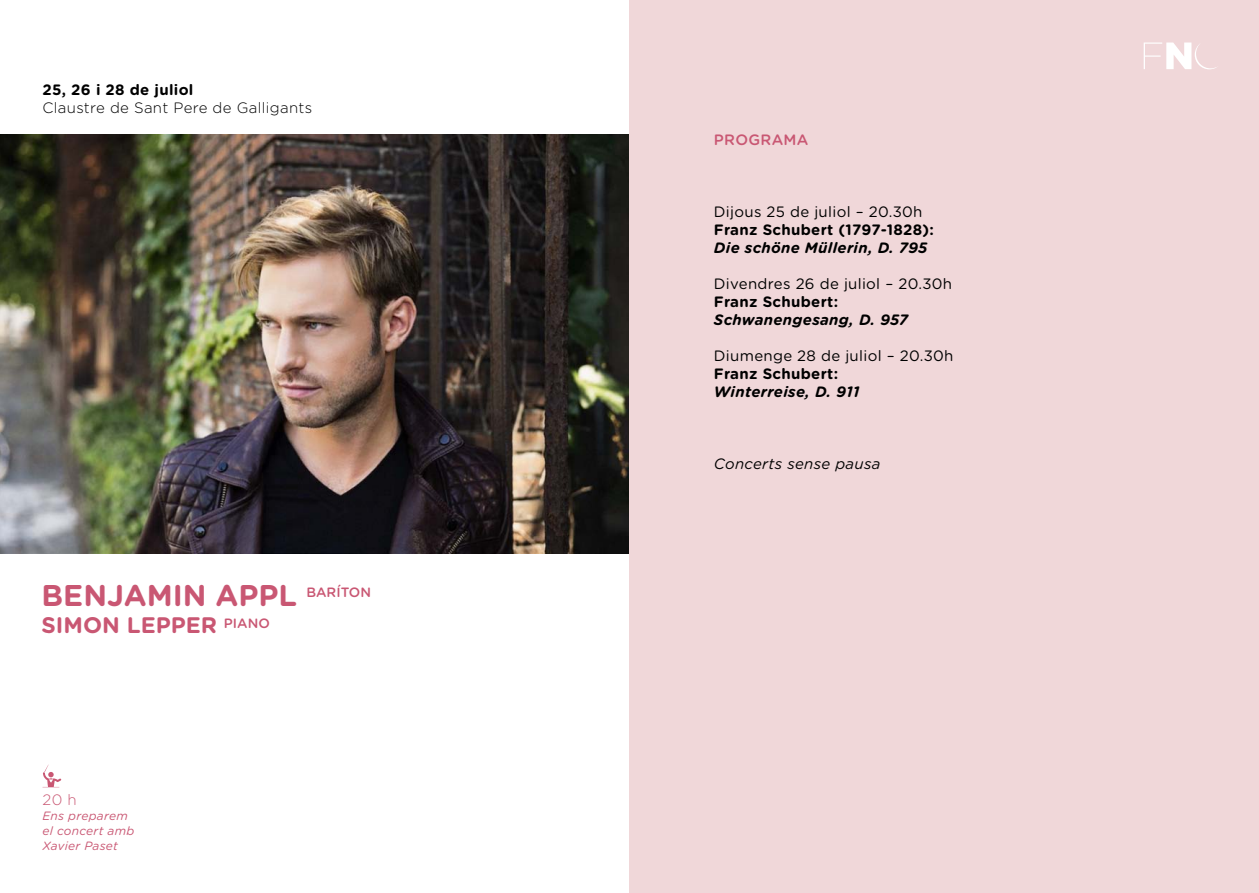
<style>
.page{position:relative;width:1259px;height:893px;background:#fff}
.page>*{position:absolute;margin:0;border:0;box-sizing:border-box;transform-origin:0 0}
.t1{font:700 30px "Gotham Rounded";color:#c95773}
.t2{font:700 22.5px "Gotham Rounded";color:#c95773}
.t3{font:15px "Gotham Rounded";letter-spacing:.02em;color:#000}
.t4{font:700 15px "Gotham Rounded";letter-spacing:.02em;color:#000}
.t5{font:italic 700 15px "Gotham Rounded";letter-spacing:.02em;color:#000}
.t6{font:300 15px "Gotham Rounded";letter-spacing:.02em;color:#000}
.t7{font:italic 15px "Gotham Rounded";letter-spacing:.02em;color:#000}
.t8{font:500 15px "Gotham Rounded";letter-spacing:.02em;color:#c95773}
.t9{font:300 15px "Gotham Rounded";color:#c95773}
.t10{font:500 13.5px "Gotham Rounded";color:#c95773}
.t11{font:italic 12px/15px "Gotham Rounded";letter-spacing:.02em;color:#c95773}
.s1{font-weight:700;font-size:22.5px}
</style>
<div class="page">
<img style="left:0;top:134px;width:629px;height:420px">
<div style="left:629px;top:0;width:630px;height:893px;background:#f0d7d9"></div>
<svg style="left:43px;top:765px;width:19px;height:22px"></svg>
<svg style="left:1143px;top:43px;width:74px;height:26px"></svg>
<p class="t4" style="left:43px;top:79px;width:152px">25, 26 i 28 de juliol</p>
<p class="t6" style="left:43px;top:98px;width:271px">Claustre de Sant Pere de Galligants</p>
<h1 class="t1" style="left:42px;top:573px;width:257px">BENJAMIN APPL</h1>
<p class="t10" style="left:306px;top:582px;width:66px">BARÍTON</p>
<h2 class="t2" style="left:42px;top:608px;width:115px">Simon Leppe</h2>
<p class="t10" style="left:201px;top:614px;width:48px"><span class="s1">r</span> PIANO</p>
<p class="t9" style="left:43px;top:790px;width:36px">20 h</p>
<p class="t11" style="left:43px;top:808px;width:93px">Ens preparem el concert amb<br>Xavier Paset</p>
<p class="t8" style="left:714px;top:129px;width:96px">PROGRAMA</p>
<p class="t3" style="left:714px;top:201px;width:210px">Dijous 25 de juliol – 20.30h</p>
<p class="t4" style="left:714px;top:219px;width:221px">Franz Schubert (1797-1828):</p>
<p class="t5" style="left:714px;top:237px;width:215px">Die schöne Müllerin, D. 795</p>
<p class="t3" style="left:714px;top:273px;width:240px">Divendres 26 de juliol – 20.30h</p>
<p class="t4" style="left:714px;top:291px;width:126px">Franz Schubert:</p>
<p class="t5" style="left:714px;top:309px;width:196px">Schwanengesang, D. 957</p>
<p class="t3" style="left:714px;top:345px;width:241px">Diumenge 28 de juliol – 20.30h</p>
<p class="t4" style="left:714px;top:363px;width:126px">Franz Schubert:</p>
<p class="t5" style="left:714px;top:381px;width:147px">Winterreise, D. 911</p>
<p class="t7" style="left:714px;top:454px;width:168px">Concerts sense pausa</p>
</div>
